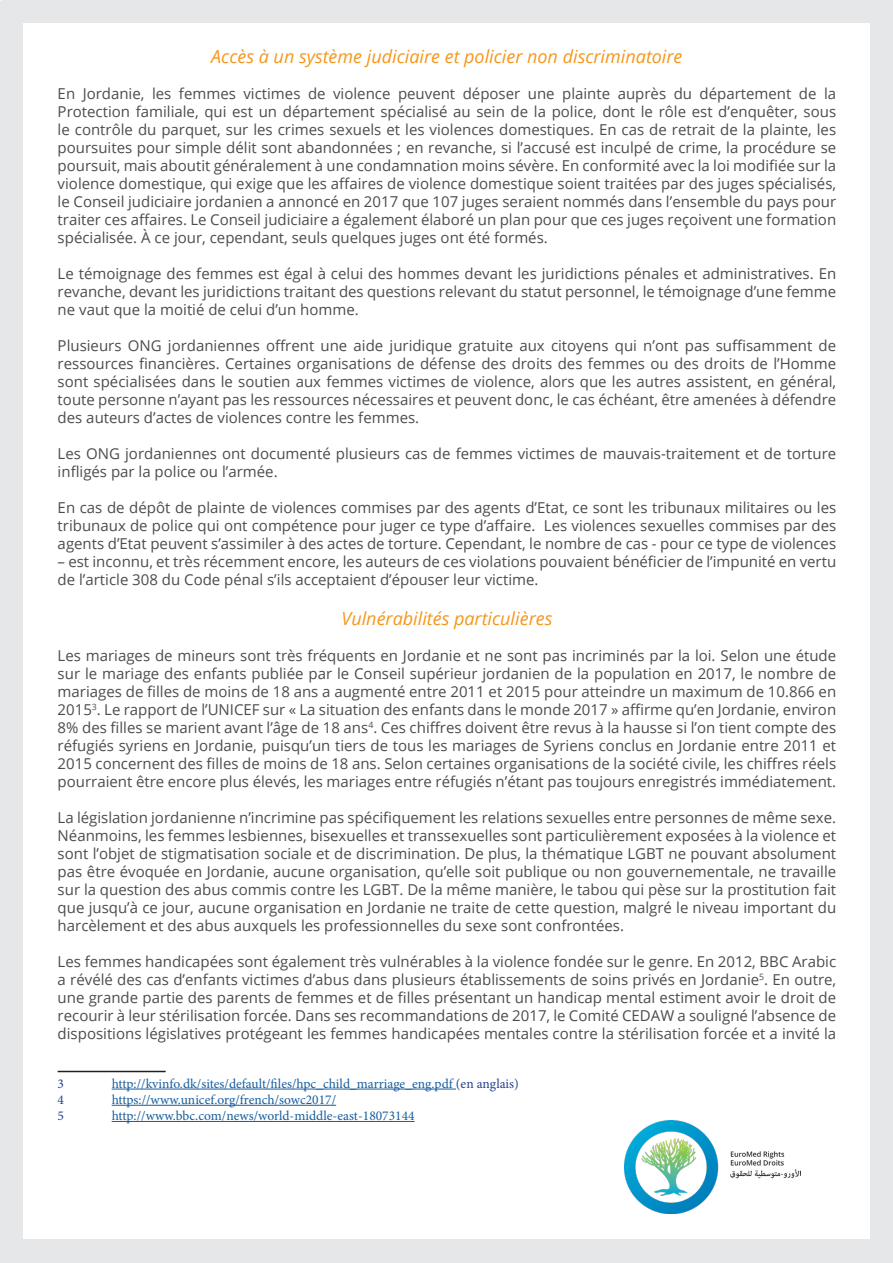
<style>
.page{position:relative;width:893px;height:1263px;background:#fff}
.page>*{position:absolute;margin:0;border:0;box-sizing:border-box;transform-origin:0 0}
.t1{font:italic 18px "Open Sans";color:#f6961b}
.t2{font:15px/18px "Open Sans";color:#4c4c4c;text-align:justify}
.t3{font:13.5px "Minion Pro";color:#175d9e}
.t4{font:13.5px "Minion Pro";color:#253f8e}
.s1{color:#253f8e}
</style>
<div class="page">
<div style="left:870px;top:1px;width:22px;height:1262px;background:#e6e7e8"></div>
<div style="left:2px;top:0;width:891px;height:22px;background:#e6e7e8"></div>
<div style="left:2px;top:1239px;width:891px;height:24px;background:#e6e7e8"></div>
<div style="left:0;top:1px;width:22px;height:1262px;background:#e6e7e8"></div>
<img style="left:625px;top:1120px;width:176px;height:94px">
<hr style="left:58px;top:1071px;width:108px;height:1px;background:#231f20">
<hr style="left:112px;top:1089px;width:344px;height:1px;background:#175d9e">
<hr style="left:112px;top:1105px;width:224px;height:1px;background:#175d9e">
<hr style="left:112px;top:1121px;width:303px;height:1px;background:#175d9e">
<p class="t1" style="left:211px;top:44px;width:473px">Accès à un système judiciaire et policier non discriminatoire</p>
<p class="t2" style="left:58px;top:84px;width:780px">En Jordanie, les femmes victimes de violence peuvent déposer une plainte auprès du département de la Protection familiale, qui est un département spécialisé au sein de la police, dont le rôle est d’enquêter, sous le contrôle du parquet, sur les crimes sexuels et les violences domestiques. En cas de retrait de la plainte, les poursuites pour simple délit sont abandonnées ; en revanche, si l’accusé est inculpé de crime, la procédure se poursuit, mais aboutit généralement à une condamnation moins sévère. En conformité avec la loi modifiée sur la violence domestique, qui exige que les affaires de violence domestique soient traitées par des juges spécialisés, le Conseil judiciaire jordanien a annoncé en 2017 que 107 juges seraient nommés dans l’ensemble du pays pour traiter ces affaires. Le Conseil judiciaire a également élaboré un plan pour que ces juges reçoivent une formation spécialisée. À ce jour, cependant, seuls quelques juges ont été formés.</p>
<p class="t2" style="left:58px;top:264px;width:780px">Le témoignage des femmes est égal à celui des hommes devant les juridictions pénales et administratives. En revanche, devant les juridictions traitant des questions relevant du statut personnel, le témoignage d’une femme ne vaut que la moitié de celui d’un homme.</p>
<p class="t2" style="left:58px;top:336px;width:780px">Plusieurs ONG jordaniennes offrent une aide juridique gratuite aux citoyens qui n’ont pas suffisamment de ressources financières. Certaines organisations de défense des droits des femmes ou des droits de l’Homme sont spécialisées dans le soutien aux femmes victimes de violence, alors que les autres assistent, en général, toute personne n’ayant pas les ressources nécessaires et peuvent donc, le cas échéant, être amenées à défendre des auteurs d’actes de violences contre les femmes.</p>
<p class="t2" style="left:58px;top:444px;width:780px">Les ONG jordaniennes ont documenté plusieurs cas de femmes victimes de mauvais-traitement et de torture infligés par la police ou l’armée.</p>
<p class="t2" style="left:58px;top:498px;width:780px">En cas de dépôt de plainte de violences commises par des agents d’Etat, ce sont les tribunaux militaires ou les tribunaux de police qui ont compétence pour juger ce type d’affaire. Les violences sexuelles commises par des agents d’Etat peuvent s’assimiler à des actes de torture. Cependant, le nombre de cas - pour ce type de violences</p>
<p class="t2" style="left:58px;top:552px;width:780px">– est inconnu, et très récemment encore, les auteurs de ces violations pouvaient bénéficier de l’impunité en vertu de l’article 308 du Code pénal s’ils acceptaient d’épouser leur victime.</p>
<p class="t1" style="left:341px;top:606px;width:212px">Vulnérabilités particulières</p>
<p class="t2" style="left:58px;top:646px;width:780px">Les mariages de mineurs sont très fréquents en Jordanie et ne sont pas incriminés par la loi. Selon une étude sur le mariage des enfants publiée par le Conseil supérieur jordanien de la population en 2017, le nombre de mariages de filles de moins de 18 ans a augmenté entre 2011 et 2015 pour atteindre un maximum de 10.866 en 2015<sup>3</sup>. Le rapport de l’UNICEF sur « La situation des enfants dans le monde 2017 » affirme qu’en Jordanie, environ 8% des filles se marient avant l’âge de 18 ans<sup>4</sup>. Ces chiffres doivent être revus à la hausse si l’on tient compte des réfugiés syriens en Jordanie, puisqu’un tiers de tous les mariages de Syriens conclus en Jordanie entre 2011 et 2015 concernent des filles de moins de 18 ans. Selon certaines organisations de la société civile, les chiffres réels pourraient être encore plus élevés, les mariages entre réfugiés n’étant pas toujours enregistrés immédiatement.</p>
<p class="t2" style="left:58px;top:808px;width:780px">La législation jordanienne n’incrimine pas spécifiquement les relations sexuelles entre personnes de même sexe.<br>Néanmoins, les femmes lesbiennes, bisexuelles et transsexuelles sont particulièrement exposées à la violence et sont l’objet de stigmatisation sociale et de discrimination. De plus, la thématique LGBT ne pouvant absolument pas être évoquée en Jordanie, aucune organisation, qu’elle soit publique ou non gouvernementale, ne travaille sur la question des abus commis contre les LGBT. De la même manière, le tabou qui pèse sur la prostitution fait que jusqu’à ce jour, aucune organisation en Jordanie ne traite de cette question, malgré le niveau important du harcèlement et des abus auxquels les professionnelles du sexe sont confrontées.</p>
<p class="t2" style="left:58px;top:952px;width:780px">Les femmes handicapées sont également très vulnérables à la violence fondée sur le genre. En 2012, BBC Arabic a révélé des cas d’enfants victimes d’abus dans plusieurs établissements de soins privés en Jordanie<sup>5</sup>. En outre, une grande partie des parents de femmes et de filles présentant un handicap mental estiment avoir le droit de recourir à leur stérilisation forcée. Dans ses recommandations de 2017, le Comité CEDAW a souligné l’absence de dispositions législatives protégeant les femmes handicapées mentales contre la stérilisation forcée et a invité la</p>
<p class="t4" style="left:58px;top:1074px;width:8px">3</p>
<p class="t3" style="left:112px;top:1074px;width:409px">http://kvinfo.dk/sites/default/files/hpc_child_marriage_eng.pdf <span class="s1">(en anglais)</span></p>
<p class="t4" style="left:58px;top:1090px;width:8px">4</p>
<p class="t3" style="left:112px;top:1090px;width:226px">https://www.unicef.org/french/sowc2017/</p>
<p class="t4" style="left:58px;top:1107px;width:8px">5</p>
<p class="t3" style="left:112px;top:1107px;width:305px">http://www.bbc.com/news/world-middle-east-18073144</p>
</div>
